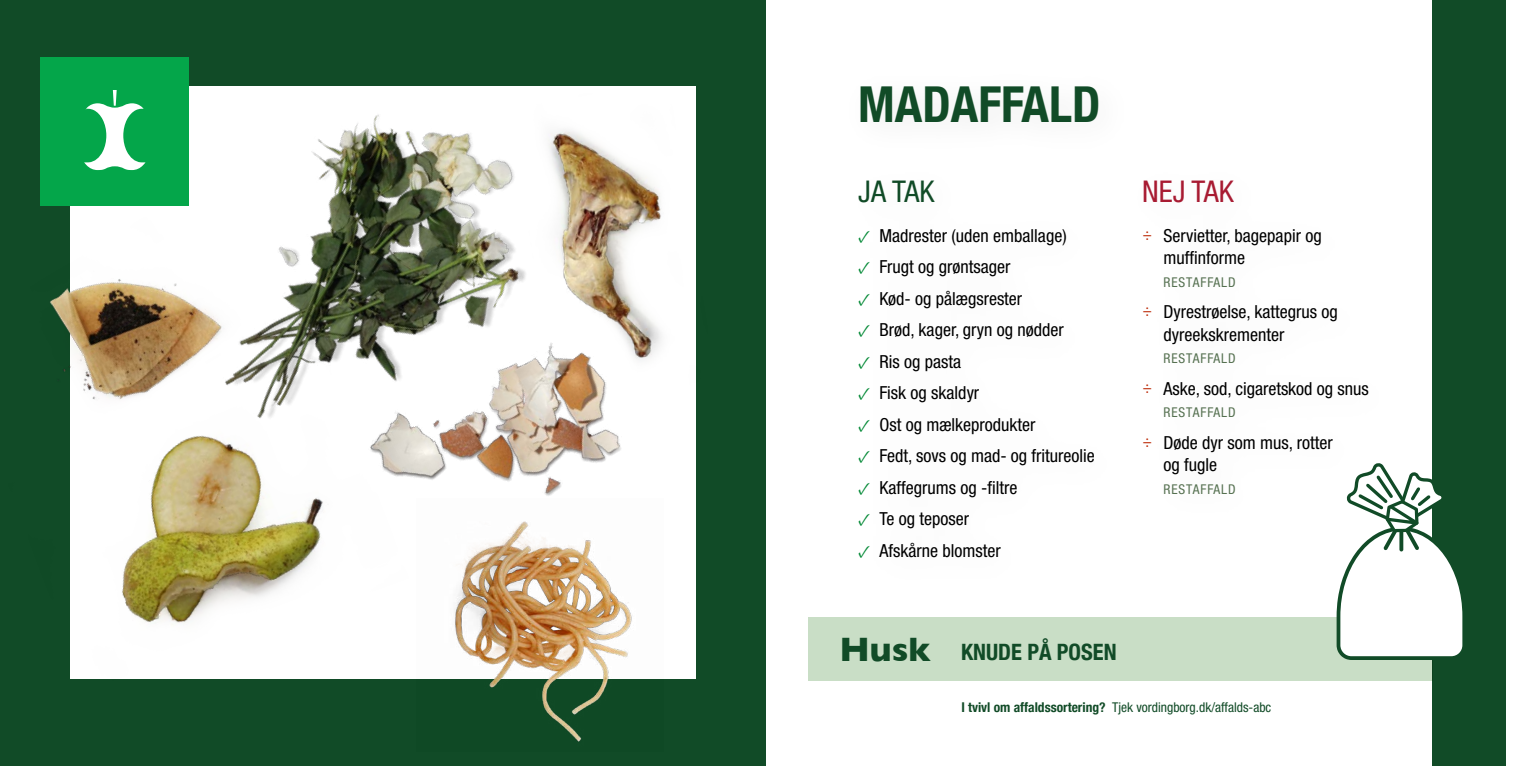
<style>
.page{position:relative;width:1531px;height:766px;background:#fff}
.page>*{position:absolute;margin:0;border:0;box-sizing:border-box;transform-origin:0 0}
.t1{font:700 condensed 49.5px "Helvetica Neue";color:#114b27}
.H1_Husk{font:700 34.5px "Gill Sans";color:#114b27}
.P_Ja_tak_nej_tak{font:condensed 30px "Helvetica Neue LT Std";color:#a81b32}
.P_Ja_tak_nej_tak-2{font:condensed 30px "Helvetica Neue LT Std";color:#114b27}
.H2_efter_husk{font:700 condensed 22.5px "Helvetica Neue";color:#114b27}
.t2{font:condensed 18px/22.5px "Helvetica Neue LT Std";color:#000}
.Brød_lille_i_bund_og_bagside{font:condensed 13.5px "Helvetica Neue LT Std";color:#114b27}
.t3{font:condensed 13.5px "Helvetica Neue LT Std";letter-spacing:.07em;color:#567151}
.s1{font-family:"Minion Pro";font-stretch:normal;color:#008834}
.s2{font-family:"Montserrat";font-stretch:normal;color:#bd2d0a}
.s3{font-family:"Helvetica Neue";font-weight:700}
</style>
<div class="page">
<div style="left:0;top:0;width:765px;height:765px;background:#114b27"></div>
<div style="left:42px;top:58px;width:146px;height:146px;background:#04a64a"></div>
<svg style="left:84px;top:90px;width:62px;height:80px"></svg>
<div style="left:1432px;top:0;width:73px;height:765px;background:#114b27"></div>
<div style="left:808px;top:617px;width:624px;height:63px;background:#c9dec6"></div>
<svg style="left:1336px;top:463px;width:127px;height:196px"></svg>
<img style="left:616px;top:86px;width:80px;height:130px">
<img style="left:70px;top:438px;width:339px;height:241px">
<img style="left:295px;top:216px;width:401px;height:418px">
<img style="left:40px;top:198px;width:109px;height:240px">
<img style="left:417px;top:498px;width:246px;height:244px">
<img style="left:149px;top:57px;width:467px;height:470px">
<h1 class="t1" style="left:858px;top:63px;width:244px">MADAFFALD</h1>
<p class="P_Ja_tak_nej_tak-2" style="left:858px;top:174px;width:78px">JA TAK</p>
<p class="t2" style="left:858px;top:224px;width:210px"><span class="s1">✓</span> Madrester (uden emballage)</p>
<p class="t2" style="left:858px;top:255px;width:154px"><span class="s1">✓</span> Frugt og grøntsager</p>
<p class="t2" style="left:858px;top:287px;width:165px"><span class="s1">✓</span> Kød- og pålægsrester</p>
<p class="t2" style="left:858px;top:318px;width:207px"><span class="s1">✓</span> Brød, kager, gryn og nødder</p>
<p class="t2" style="left:858px;top:350px;width:104px"><span class="s1">✓</span> Ris og pasta</p>
<p class="t2" style="left:858px;top:381px;width:123px"><span class="s1">✓</span> Fisk og skaldyr</p>
<p class="t2" style="left:858px;top:413px;width:179px"><span class="s1">✓</span> Ost og mælkeprodukter</p>
<p class="t2" style="left:858px;top:444px;width:238px"><span class="s1">✓</span> Fedt, sovs og mad- og fritureolie</p>
<p class="t2" style="left:858px;top:476px;width:161px"><span class="s1">✓</span> Kaffegrums og -filtre</p>
<p class="t2" style="left:858px;top:507px;width:112px"><span class="s1">✓</span> Te og teposer</p>
<p class="t2" style="left:858px;top:539px;width:144px"><span class="s1">✓</span> Afskårne blomster</p>
<p class="P_Ja_tak_nej_tak" style="left:1142px;top:174px;width:93px">NEJ TAK</p>
<p class="t2" style="left:1163px;top:224px;width:160px;text-indent:-21px"><span class="s2">÷</span> Servietter, bagepapir og muffinforme</p>
<p class="t3" style="left:1163px;top:274px;width:74px">RESTAFFALD</p>
<p class="t2" style="left:1163px;top:300px;width:176px;text-indent:-21px"><span class="s2">÷</span> Dyrestrøelse, kattegrus og dyreekskrementer</p>
<p class="t3" style="left:1163px;top:350px;width:74px">RESTAFFALD</p>
<p class="t2" style="left:1142px;top:377px;width:228px"><span class="s2">÷</span> Aske, sod, cigaretskod og snus</p>
<p class="t3" style="left:1163px;top:404px;width:74px">RESTAFFALD</p>
<p class="t2" style="left:1163px;top:431px;width:171px;text-indent:-21px"><span class="s2">÷</span> Døde dyr som mus, rotter og fugle</p>
<p class="t3" style="left:1163px;top:481px;width:74px">RESTAFFALD</p>
<h1 class="H1_Husk" style="left:839px;top:621px;width:93px">Husk</h1>
<h2 class="H2_efter_husk" style="left:961px;top:633px;width:157px">KNUDE PÅ POSEN</h2>
<p class="Brød_lille_i_bund_og_bagside" style="left:961px;top:699px;width:311px"><span class="s3">I tvivl om affaldssortering?</span> Tjek vordingborg.dk/affalds-abc</p>
</div>
